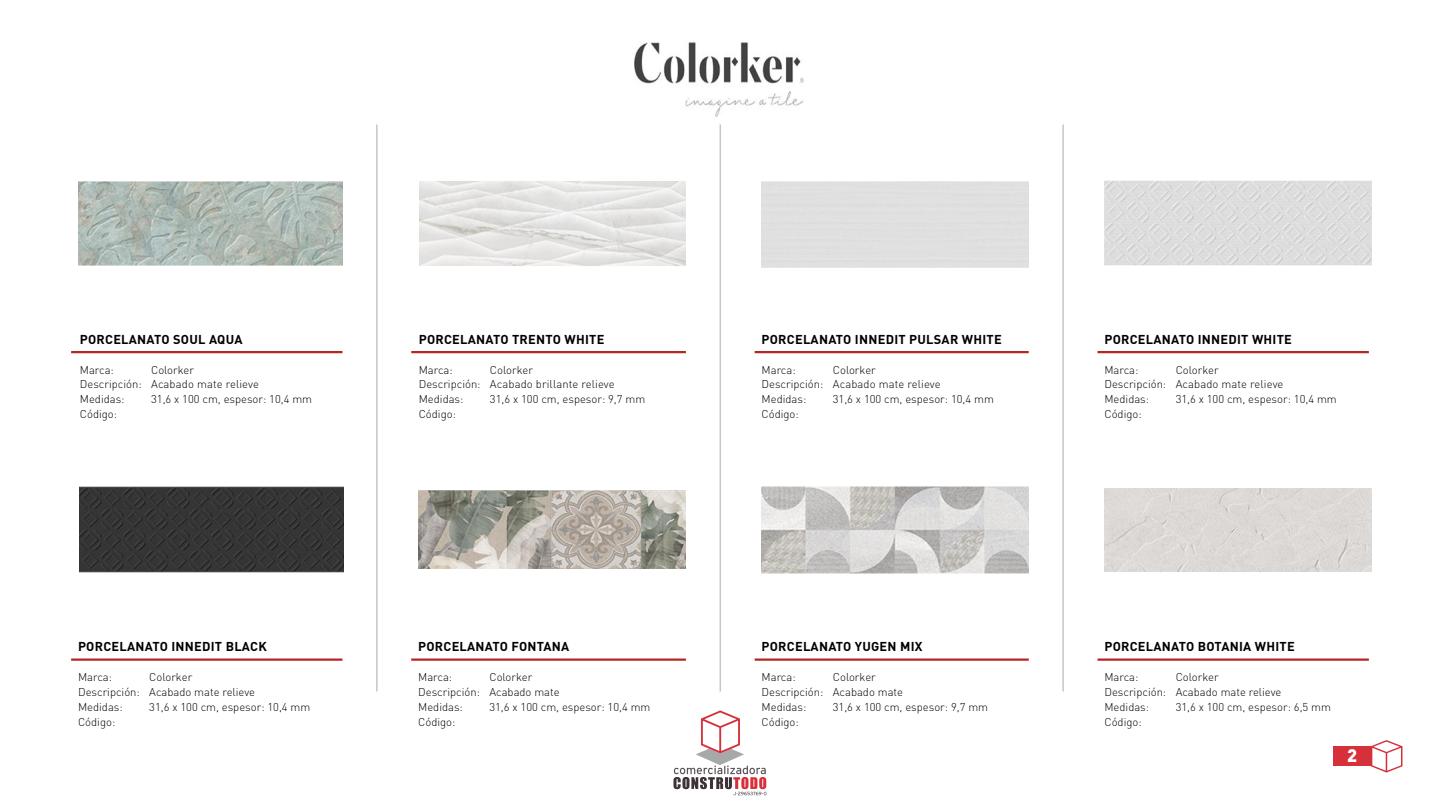
<style>
.page{position:relative;width:1440px;height:810px;background:#fff}
.page>*{position:absolute;margin:0;border:0;box-sizing:border-box;transform-origin:0 0}
.t1{font:900 18px "DIN Pro";color:#fff}
.t2{font:700 12.75px "DIN Pro";letter-spacing:.02em;color:#000}
.t3{font:300 11.25px/15px "DIN Pro";color:#000}
</style>
<div class="page">
<svg style="left:1371px;top:740px;width:32px;height:32px"></svg>
<svg style="left:674px;top:710px;width:93px;height:86px"></svg>
<hr style="left:376px;top:124px;width:2px;height:568px;background:#c7c4c4">
<hr style="left:720px;top:124px;width:1px;height:568px;background:#c7c4c4">
<hr style="left:1062px;top:124px;width:2px;height:568px;background:#c7c4c4">
<hr style="left:71px;top:351px;width:271px;height:2px;background:#b22721">
<hr style="left:71px;top:658px;width:271px;height:3px;background:#b22721">
<hr style="left:411px;top:351px;width:275px;height:2px;background:#b22721">
<hr style="left:411px;top:658px;width:275px;height:3px;background:#b22721">
<hr style="left:755px;top:351px;width:274px;height:2px;background:#b22721">
<hr style="left:755px;top:658px;width:274px;height:3px;background:#b22721">
<hr style="left:1097px;top:351px;width:272px;height:2px;background:#b22721">
<hr style="left:1097px;top:658px;width:272px;height:3px;background:#b22721">
<div style="left:1334px;top:747px;width:37px;height:19px;background:#d6303b"></div>
<img style="left:634px;top:42px;width:170px;height:75px">
<img style="left:78px;top:181px;width:264px;height:85px">
<img style="left:1104px;top:180px;width:268px;height:86px">
<img style="left:79px;top:486px;width:265px;height:87px">
<img style="left:419px;top:181px;width:267px;height:85px">
<img style="left:418px;top:490px;width:267px;height:79px">
<img style="left:762px;top:486px;width:267px;height:88px">
<div style="left:1104px;top:488px;width:268px;height:84px;background:#ddd9d6"></div>
<p class="t2" style="left:80px;top:330px;width:164px">PORCELANATO SOUL AQUA</p>
<p class="t2" style="left:419px;top:330px;width:187px">PORCELANATO TRENTO WHITE</p>
<p class="t2" style="left:762px;top:330px;width:242px">PORCELANATO INNEDIT PULSAR WHITE</p>
<p class="t2" style="left:1104px;top:330px;width:189px">PORCELANATO INNEDIT WHITE</p>
<p class="t3" style="left:80px;top:361px;width:181px;text-indent:71px">Colorker<br>Descripción: Acabado mate relieve<br>Medidas:</p>
<p class="t3" style="left:80px;top:361px;width:36px">Marca:</p>
<p class="t3" style="left:151px;top:391px;width:163px">31,6 x 100 cm, espesor: 10,4 mm</p>
<p class="t3" style="left:419px;top:361px;width:197px;text-indent:71px">Colorker<br>Descripción: Acabado brillante relieve<br>Medidas:</p>
<p class="t3" style="left:419px;top:361px;width:36px">Marca:</p>
<p class="t3" style="left:490px;top:391px;width:157px">31,6 x 100 cm, espesor: 9,7 mm</p>
<p class="t3" style="left:762px;top:361px;width:181px;text-indent:71px">Colorker<br>Descripción: Acabado mate relieve<br>Medidas:</p>
<p class="t3" style="left:762px;top:361px;width:36px">Marca:</p>
<p class="t3" style="left:833px;top:391px;width:163px">31,6 x 100 cm, espesor: 10,4 mm</p>
<p class="t3" style="left:1104px;top:361px;width:181px;text-indent:71px">Colorker<br>Descripción: Acabado mate relieve<br>Medidas:</p>
<p class="t3" style="left:1104px;top:361px;width:36px">Marca:</p>
<p class="t3" style="left:1176px;top:391px;width:163px">31,6 x 100 cm, espesor: 10,4 mm</p>
<p class="t3" style="left:80px;top:406px;width:39px">Código:</p>
<p class="t3" style="left:419px;top:406px;width:39px">Código:</p>
<p class="t3" style="left:762px;top:406px;width:39px">Código:</p>
<p class="t3" style="left:1104px;top:406px;width:39px">Código:</p>
<p class="t2" style="left:78px;top:638px;width:190px">PORCELANATO INNEDIT BLACK</p>
<p class="t2" style="left:418px;top:638px;width:153px">PORCELANATO FONTANA</p>
<p class="t2" style="left:762px;top:638px;width:162px">PORCELANATO YUGEN MIX</p>
<p class="t2" style="left:1104px;top:638px;width:192px">PORCELANATO BOTANIA WHITE</p>
<p class="t3" style="left:78px;top:669px;width:178px;text-indent:71px">Colorker<br>Descripción: Acabado mate relieve<br>Medidas:</p>
<p class="t3" style="left:78px;top:669px;width:36px">Marca:</p>
<p class="t3" style="left:149px;top:699px;width:163px">31,6 x 100 cm, espesor: 10,4 mm</p>
<p class="t3" style="left:418px;top:669px;width:143px;text-indent:71px">Colorker<br>Descripción: Acabado mate<br>Medidas:</p>
<p class="t3" style="left:418px;top:669px;width:36px">Marca:</p>
<p class="t3" style="left:489px;top:699px;width:163px">31,6 x 100 cm, espesor: 10,4 mm</p>
<p class="t3" style="left:762px;top:669px;width:143px;text-indent:71px">Colorker<br>Descripción: Acabado mate<br>Medidas:</p>
<p class="t3" style="left:762px;top:669px;width:36px">Marca:</p>
<p class="t3" style="left:833px;top:699px;width:157px">31,6 x 100 cm, espesor: 9,7 mm</p>
<p class="t3" style="left:1104px;top:669px;width:178px;text-indent:71px">Colorker<br>Descripción: Acabado mate relieve<br>Medidas:</p>
<p class="t3" style="left:1104px;top:669px;width:36px">Marca:</p>
<p class="t3" style="left:1176px;top:699px;width:157px">31,6 x 100 cm, espesor: 6,5 mm</p>
<p class="t3" style="left:78px;top:714px;width:39px">Código:</p>
<p class="t3" style="left:418px;top:714px;width:39px">Código:</p>
<p class="t3" style="left:762px;top:714px;width:39px">Código:</p>
<p class="t3" style="left:1104px;top:714px;width:39px">Código:</p>
<h1 class="t1" style="left:1347px;top:743px;width:12px">2</h1>
</div>
